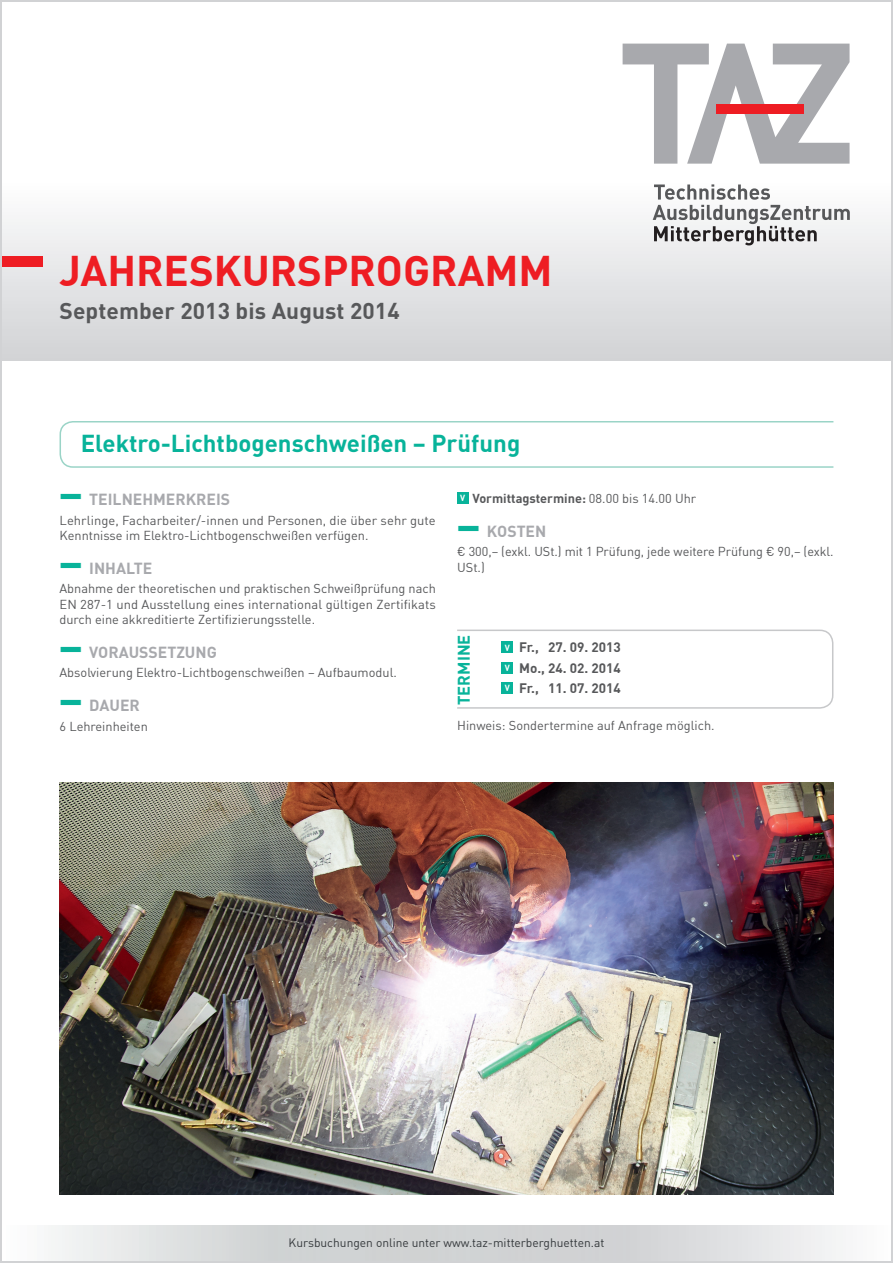
<style>
.page{position:relative;width:893px;height:1263px;background:#fff}
.page>*{position:absolute;margin:0;border:0;box-sizing:border-box;transform-origin:0 0}
.t1{font:700 42px "DIN";color:#ee1d23}
.t2{font:700 40.95px "DIN";color:#08b39a;scale:.54 1}
.t3{font:700 24px "DIN";color:#08b39a}
.t4{font:700 22.5px "DIN";letter-spacing:.005em;color:#57585a}
.t5{font:700 16.5px "DIN";color:#08b39a}
.t6{font:700 15.75px "DIN";color:#a8a9ad}
.t7{font:700 13.5px/20.4px "DIN";color:#57585a;text-align:justify}
.t8{font:12.75px/15.3px "DIN";color:#57585a}
.t9{font:700 12.75px "DIN";letter-spacing:-.005em;color:#57585a}
.t10{font:12px "DIN";color:#363a3d}
.t11{font:700 8.7px "DIN";color:#fff}
.s1{font-weight:400}
</style>
<div class="page">
<div style="left:2px;top:2px;width:889px;height:359px;background:linear-gradient(to bottom,#fff,#dcdddf)"></div>
<svg style="left:623px;top:44px;width:226px;height:120px"></svg>
<svg style="left:653px;top:184px;width:197px;height:61px"></svg>
<div style="left:716px;top:104px;width:87px;height:10px;background:#ee1d23"></div>
<div style="left:2px;top:256px;width:41px;height:11px;background:#ee1d23"></div>
<svg style="left:51px;top:1225px;width:792px;height:36px;background:#d9dbdc"></svg>
<svg style="left:59px;top:421px;width:775px;height:47px"></svg>
<div style="left:457px;top:493px;width:11px;height:11px;background:#08b39a"></div>
<img style="left:60px;top:782px;width:773px;height:413px">
<svg style="left:457px;top:629px;width:377px;height:80px"></svg>
<div style="left:502px;top:642px;width:11px;height:11px;background:#08b39a"></div>
<div style="left:502px;top:662px;width:11px;height:11px;background:#08b39a"></div>
<div style="left:502px;top:683px;width:11px;height:11px;background:#08b39a"></div>
<h1 class="t1" style="left:60px;top:243px;width:495px">JAHRESKURSPROGRAMM</h1>
<h3 class="t4" style="left:60px;top:296px;width:342px">SEPTEMBER 2013 BIS AUGUST 2014</h3>
<h3 class="t3" style="left:81px;top:428px;width:441px">ELEKTRO-LICHTBOGENSCHWEIßEN − PRÜFUNG</h3>
<h2 class="t2" style="left:60px;top:467px;width:44px">—</h2>
<p class="t6" style="left:89px;top:489px;width:142px">TEILNEHMERKREIS</p>
<p class="t8" style="left:60px;top:512px;width:378px">Lehrlinge, Facharbeiter/-innen und Personen, die über sehr gute<br>Kenntnisse im Elektro-Lichtbogenschweißen verfügen.</p>
<h2 class="t2" style="left:60px;top:535px;width:44px">—</h2>
<p class="t6" style="left:89px;top:558px;width:55px">I NHALTE</p>
<p class="t8" style="left:60px;top:581px;width:378px;text-align:justify">Abnahme der theoretischen und praktischen Schweißprüfung nach EN 287-1 und Ausstellung eines international gültigen Zertifikats durch eine akkreditierte Zertifizierungsstelle.</p>
<h2 class="t2" style="left:60px;top:619px;width:44px">—</h2>
<p class="t6" style="left:89px;top:642px;width:129px">VORAUSSETZUNG</p>
<p class="t8" style="left:60px;top:665px;width:339px">Absolvierung Elektro-Lichtbogenschweißen − Aufbaumodul.</p>
<h2 class="t2" style="left:60px;top:673px;width:44px">—</h2>
<p class="t6" style="left:89px;top:695px;width:52px">DAUER</p>
<p class="t8" style="left:60px;top:718px;width:90px">6 Lehreinheiten</p>
<p class="t9" style="left:472px;top:490px;width:225px">VORMITTAGSTERMINE: <span class="s1">08.00 bis 14.00 Uhr</span></p>
<h2 class="t2" style="left:457px;top:498px;width:44px">—</h2>
<p class="t6" style="left:487px;top:521px;width:61px">KOST EN</p>
<p class="t8" style="left:457px;top:544px;width:378px">€ 300,− (exkl. USt.) mit 1 Prüfung, jede weitere Prüfung € 90,− (exkl.<br>USt.)</p>
<p class="t11" style="left:460px;top:493px;width:7px">V</p>
<p class="t5" style="left:453px;top:705px;width:72px;rotate:-90deg">TERMINE</p>
<p class="t7" style="left:519px;top:636px;width:103px">FR., 27. 09. 2013<br>MO., 24. 02. 2014<br>FR., 11. 07. 2014</p>
<p class="t11" style="left:505px;top:642px;width:7px">V</p>
<p class="t11" style="left:505px;top:662px;width:7px">V</p>
<p class="t11" style="left:505px;top:682px;width:7px">V</p>
<p class="t8" style="left:457px;top:718px;width:259px">Hinweis: Sondertermine auf Anfrage möglich.</p>
<p class="t10" style="left:289px;top:1235px;width:317px">Kursbuchungen online unter www.taz-mitterberghuetten.at</p>
</div>
